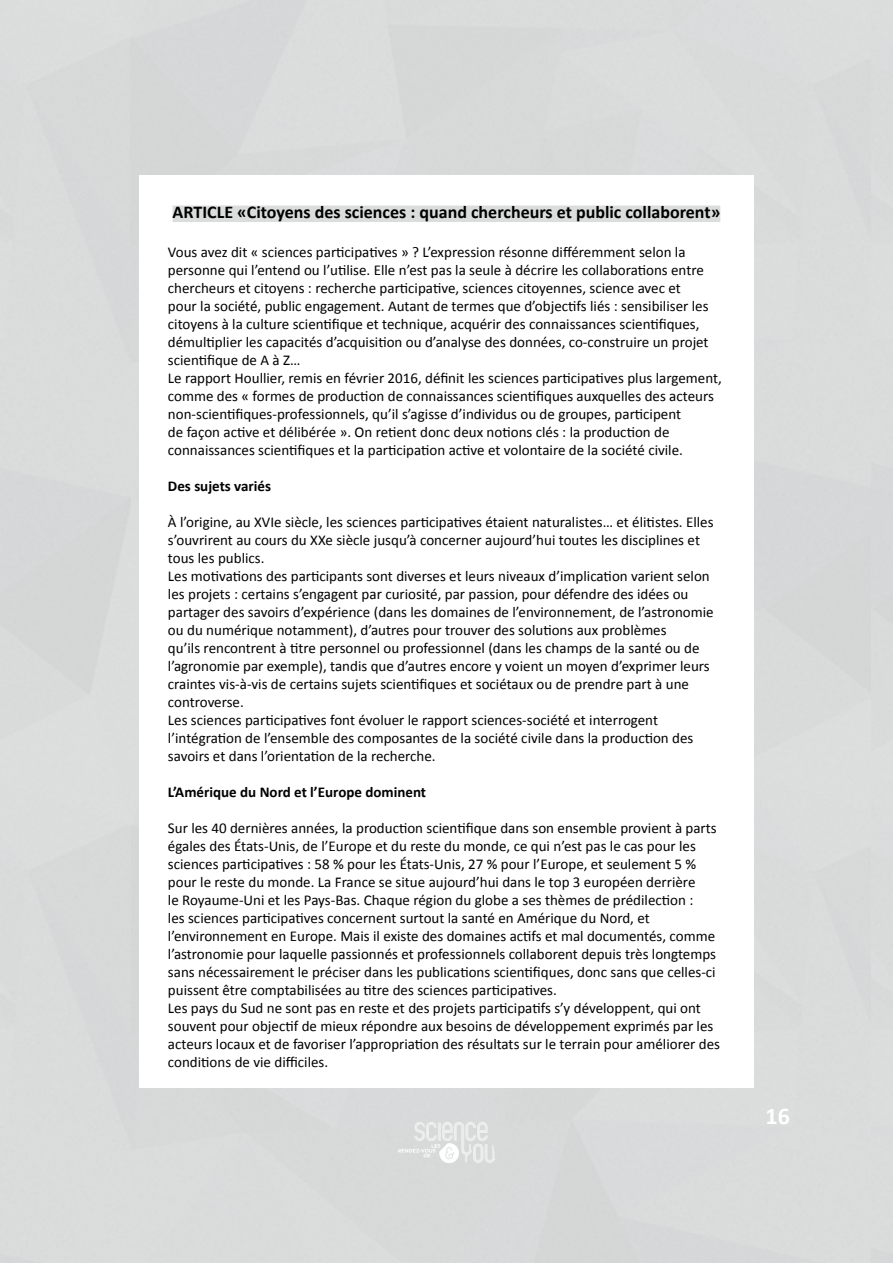
<style>
.page{position:relative;width:893px;height:1263px;background:#fff}
.page>*{position:absolute;margin:0;border:0;box-sizing:border-box;transform-origin:0 0}
.t1{font:700 24px "Calibri";color:#fff}
.t2{font:700 18px "Calibri";color:#000}
.t3{font:15px/18px "Calibri";color:#000}
.t4{font:700 15px "Calibri";color:#000}
</style>
<div class="page">
<div style="left:872px;top:0;width:21px;height:1263px;background:#dadbdb"></div>
<div style="left:173px;top:205px;width:547px;height:17px;background:#dbdddd"></div>
<img style="left:398px;top:1122px;width:97px;height:40px">
<p class="t2" style="left:173px;top:200px;width:549px">ARTICLE «Citoyens des sciences : quand chercheurs et public collaborent»</p>
<p class="t3" style="left:168px;top:243px;width:555px">Vous avez dit « sciences participatives » ? L’expression résonne différemment selon la personne qui l’entend ou l’utilise. Elle n’est pas la seule à décrire les collaborations entre chercheurs et citoyens : recherche participative, sciences citoyennes, science avec et<br>pour la société, public engagement. Autant de termes que d’objectifs liés : sensibiliser les citoyens à la culture scientifique et technique, acquérir des connaissances scientifiques, démultiplier les capacités d’acquisition ou d’analyse des données, co-construire un projet scientifique de A à Z…<br>Le rapport Houllier, remis en février 2016, définit les sciences participatives plus largement, comme des « formes de production de connaissances scientifiques auxquelles des acteurs non-scientifiques-professionnels, qu’il s’agisse d’individus ou de groupes, participent<br>de façon active et délibérée ». On retient donc deux notions clés : la production de connaissances scientifiques et la participation active et volontaire de la société civile.</p>
<p class="t4" style="left:168px;top:477px;width:105px">Des sujets variés</p>
<p class="t3" style="left:168px;top:513px;width:547px">À l’origine, au XVI e siècle, les sciences participatives étaient naturalistes… et élitistes. Elles s’ouvrirent au cours du XXe siècle jusqu’à concerner aujourd’hui toutes les disciplines et tous les publics.<br>Les motivations des participants sont diverses et leurs niveaux d’implication varient selon les projets : certains s’engagent par curiosité, par passion, pour défendre des idées ou partager des savoirs d’expérience (dans les domaines de l’environnement, de l’astronomie ou du numérique notamment), d’autres pour trouver des solutions aux problèmes<br>qu’ils rencontrent à titre personnel ou professionnel (dans les champs de la santé ou de l’agronomie par exemple), tandis que d’autres encore y voient un moyen d’exprimer leurs craintes vis-à-vis de certains sujets scientifiques et sociétaux ou de prendre part à une controverse.<br>Les sciences participatives font évoluer le rapport sciences-société et interrogent l’intégration de l’ensemble des composantes de la société civile dans la production des savoirs et dans l’orientation de la recherche.</p>
<p class="t4" style="left:168px;top:783px;width:260px">L’Amérique du Nord et l’Europe dominent</p>
<p class="t3" style="left:168px;top:819px;width:554px">Sur les 40 dernières années, la production scientifique dans son ensemble provient à parts égales des États-U nis, de l’Europe et du reste du monde, ce qui n’est pas le cas pour les sciences participatives : 58 % pour les États-U nis, 27 % pour l’Europe, et seulement 5 % pour le reste du monde. La France se situe aujourd’hui dans le top 3 européen derrière<br>le Royaume-U ni et les Pays-Bas. Chaque région du globe a ses thèmes de prédilection :<br>les sciences participatives concernent surtout la santé en Amérique du N ord, et l’environnement en Europe. Mais il existe des domaines actifs et mal documentés, comme l’astronomie pour laquelle passionnés et professionnels collaborent depuis très longtemps sans nécessairement le préciser dans les publications scientifiques, donc sans que celles-ci puissent être comptabilisées au titre des sciences participatives.<br>Les pays du Sud ne sont pas en reste et des projets participatifs s’y développent, qui ont souvent pour objectif de mieux répondre aux besoins de développement exprimés par les acteurs locaux et de favoriser l’appropriation des résultats sur le terrain pour améliorer des conditions de vie difficiles.</p>
<h1 class="t1" style="left:766px;top:1100px;width:26px">16</h1>
</div>
